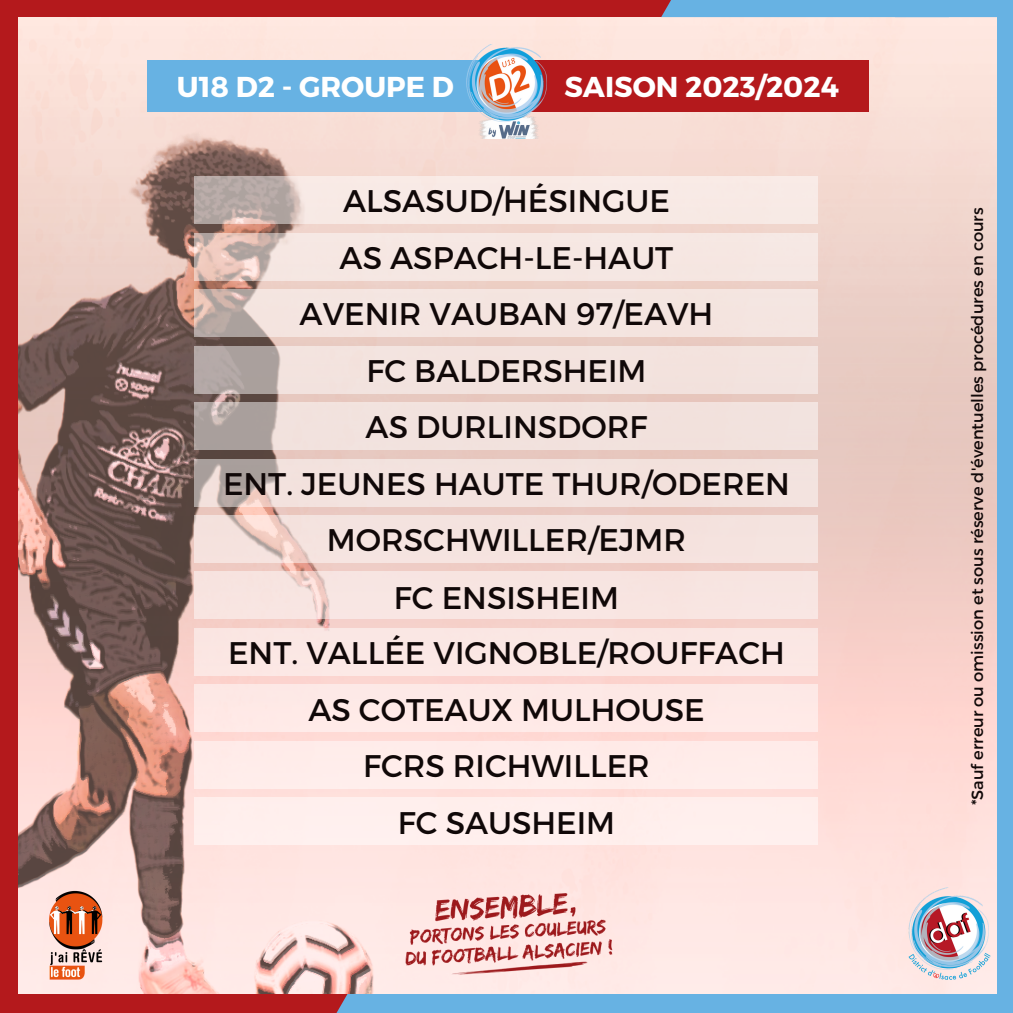
<style>
.page{position:relative;width:1013px;height:1013px;background:#fff}
.page>*{position:absolute;margin:0;border:0;box-sizing:border-box;transform-origin:0 0}
.t1{font:31.25px "Montserrat";color:#100808}
.t2{font:700 28.75px "Montserrat";color:#fff}
.t3{font:16.25px "Montserrat";color:#100808}
</style>
<div class="page">
<img style="left:19px;top:17px;width:978px;height:977px">
<div style="left:997px;top:0;width:15px;height:1012px;background:#67b2e3"></div>
<div style="left:171px;top:994px;width:841px;height:18px;background:#67b2e3"></div>
<div style="left:0;top:0;width:892px;height:17px;background:#b4191c"></div>
<div style="left:661px;top:0;width:287px;height:17px;background:#67b2e3"></div>
<div style="left:895px;top:0;width:117px;height:17px;background:#67b2e3"></div>
<div style="left:0;top:0;width:18px;height:1012px;background:#b4191c"></div>
<div style="left:181px;top:994px;width:166px;height:18px;background:#b4191c"></div>
<div style="left:0;top:994px;width:275px;height:18px;background:#b4191c"></div>
<svg style="left:194px;top:176px;width:624px;height:47px;fill:#f8eae5"></svg>
<svg style="left:194px;top:233px;width:624px;height:47px;fill:#f6e7e2"></svg>
<svg style="left:194px;top:289px;width:624px;height:47px;fill:#f4e4e0"></svg>
<svg style="left:194px;top:346px;width:624px;height:47px;fill:#f3e3de"></svg>
<svg style="left:194px;top:402px;width:624px;height:47px;fill:#f2e2dd"></svg>
<svg style="left:194px;top:459px;width:624px;height:47px;fill:#f3e2de"></svg>
<div style="left:194px;top:515px;width:624px;height:47px;background:#f5e3df"></div>
<div style="left:194px;top:572px;width:624px;height:47px;background:#f8e5e1"></div>
<div style="left:194px;top:628px;width:624px;height:47px;background:#fbe7e4"></div>
<div style="left:194px;top:685px;width:624px;height:47px;background:#ffe9e7"></div>
<div style="left:194px;top:741px;width:624px;height:47px;background:#ffecea"></div>
<div style="left:194px;top:797px;width:624px;height:48px;background:#ffefed"></div>
<img style="left:907px;top:886px;width:83px;height:96px">
<img style="left:392px;top:888px;width:221px;height:91px">
<img style="left:44px;top:887px;width:63px;height:95px">
<div style="left:147px;top:61px;width:356px;height:51px;background:#67b2e3"></div>
<div style="left:506px;top:61px;width:363px;height:51px;background:#b4191c"></div>
<img style="left:459px;top:44px;width:94px;height:95px">
<p class="t2" style="left:177px;top:68px;width:278px">U18 D2 - GROUPE D</p>
<p class="t2" style="left:564px;top:68px;width:276px">SAISON 2023/2024</p>
<p class="t1" style="left:343px;top:181px;width:328px">ALSASUD/HÉSINGUE</p>
<p class="t1" style="left:339px;top:237px;width:335px">AS ASPACH-LE-HAUT</p>
<p class="t1" style="left:299px;top:294px;width:415px">AVENIR VAUBAN 97/EAVH</p>
<p class="t1" style="left:366px;top:350px;width:281px">FC BALDERSHEIM</p>
<p class="t1" style="left:365px;top:406px;width:283px">AS DURLINSDORF</p>
<p class="t1" style="left:223px;top:463px;width:568px">ENT. JEUNES HAUTE THUR/ODEREN</p>
<p class="t1" style="left:327px;top:519px;width:360px">MORSCHWILLER/EJMR</p>
<p class="t1" style="left:394px;top:577px;width:226px">FC ENSISHEIM</p>
<p class="t1" style="left:228px;top:632px;width:558px">ENT. VALLÉE VIGNOBLE/ROUFFACH</p>
<p class="t1" style="left:308px;top:689px;width:398px">AS COTEAUX MULHOUSE</p>
<p class="t1" style="left:363px;top:745px;width:288px">FCRS RICHWILLER</p>
<p class="t1" style="left:398px;top:802px;width:219px">FC SAUSHEIM</p>
<p class="t3" style="left:966px;top:805px;width:599px;rotate:-90deg">*Sauf erreur ou omission et sous réserve d'éventuelles procédures en cours</p>
</div>
